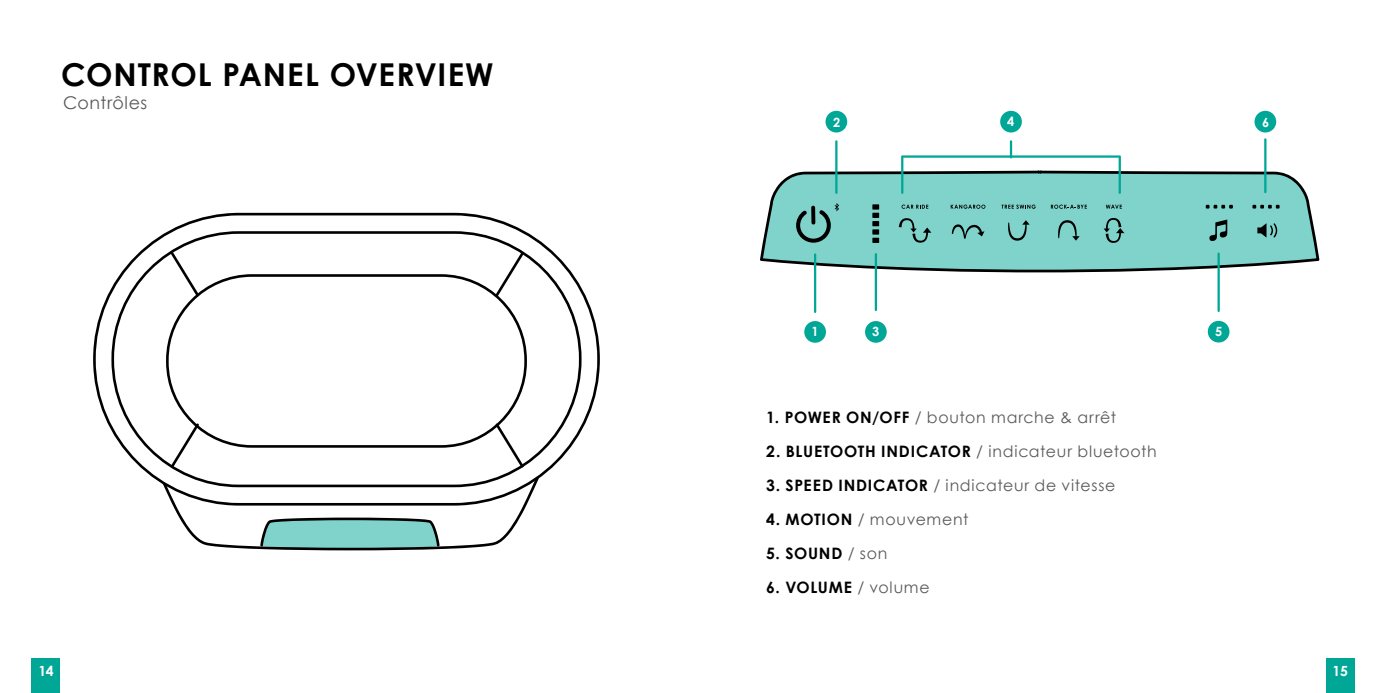
<style>
.page{position:relative;width:1386px;height:693px;background:#fff}
.page>*{position:absolute;margin:0;border:0;box-sizing:border-box;transform-origin:0 0}
.t1{font:700 31.5px "Century Gothic";letter-spacing:.025em;color:#000}
.t2{font:17.5px "Century Gothic";letter-spacing:.03em;color:#595a5a}
.t3{font:15.75px "Century Gothic";letter-spacing:.045em;color:#595a5a}
.t4{font:700 15.75px "Century Gothic";letter-spacing:.045em;color:#000}
.t5{font:700 14px "Century Gothic";color:#fff}
.t6{font:700 12.78px "Century Gothic";color:#fff}
.s1{font-weight:700;color:#000}
.s2{font-weight:400;color:#595a5a}
</style>
<div class="page">
<div style="left:1326px;top:658px;width:29px;height:35px;background:#00a796"></div>
<div style="left:32px;top:658px;width:28px;height:35px;background:#00a796"></div>
<svg style="left:173px;top:506px;width:353px;height:44px"></svg>
<svg style="left:93px;top:213px;width:507px;height:293px"></svg>
<svg style="left:111px;top:231px;width:471px;height:256px"></svg>
<svg style="left:760px;top:171px;width:559px;height:101px;background:#81c9c1"></svg>
<svg style="left:1257px;top:223px;width:23px;height:15px"></svg>
<svg style="left:1209px;top:220px;width:18px;height:21px"></svg>
<svg style="left:796px;top:203px;width:43px;height:40px;background:#60a099"></svg>
<svg style="left:1206px;top:205px;width:27px;height:4px"></svg>
<svg style="left:1252px;top:205px;width:28px;height:4px"></svg>
<svg style="left:902px;top:205px;width:26px;height:4px"></svg>
<svg style="left:951px;top:205px;width:34px;height:4px"></svg>
<svg style="left:1002px;top:205px;width:34px;height:4px"></svg>
<svg style="left:1051px;top:205px;width:36px;height:4px"></svg>
<svg style="left:1106px;top:205px;width:16px;height:4px"></svg>
<div style="left:872px;top:204px;width:7px;height:6px;background:#000"></div>
<svg style="left:872px;top:213px;width:7px;height:13px"></svg>
<div style="left:872px;top:229px;width:7px;height:6px;background:#000"></div>
<svg style="left:872px;top:238px;width:7px;height:5px"></svg>
<svg style="left:952px;top:224px;width:32px;height:15px"></svg>
<svg style="left:1008px;top:220px;width:22px;height:21px"></svg>
<svg style="left:1058px;top:220px;width:22px;height:21px"></svg>
<svg style="left:899px;top:218px;width:32px;height:25px"></svg>
<svg style="left:1104px;top:218px;width:20px;height:25px"></svg>
<hr style="left:814px;top:253px;width:2px;height:60px;background:#00a796">
<hr style="left:835px;top:140px;width:3px;height:54px;background:#00a796">
<hr style="left:875px;top:253px;width:2px;height:58px;background:#00a796">
<svg style="left:901px;top:140px;width:220px;height:54px"></svg>
<hr style="left:1218px;top:253px;width:2px;height:59px;background:#00a796">
<hr style="left:1264px;top:138px;width:3px;height:55px;background:#00a796">
<div style="left:804px;top:321px;width:22px;height:22px;background:#00a796;border-radius:50%"></div>
<div style="left:865px;top:321px;width:22px;height:22px;background:#00a796;border-radius:50%"></div>
<div style="left:1000px;top:111px;width:22px;height:22px;background:#00a796;border-radius:50%"></div>
<div style="left:1208px;top:321px;width:21px;height:22px;background:#00a796;border-radius:50%"></div>
<div style="left:826px;top:111px;width:21px;height:22px;background:#00a796;border-radius:50%"></div>
<div style="left:1255px;top:111px;width:21px;height:22px;background:#00a796;border-radius:50%"></div>
<h1 class="t1" style="left:61px;top:51px;width:434px">CONTROL PANEL OVERVIEW</h1>
<p class="t2" style="left:63px;top:91px;width:86px">Contrôles</p>
<p class="t6" style="left:1007px;top:112px;width:9px">4</p>
<p class="t6" style="left:833px;top:112px;width:9px">2</p>
<p class="t6" style="left:1262px;top:113px;width:9px">6</p>
<p class="t6" style="left:811px;top:322px;width:9px">1</p>
<p class="t6" style="left:872px;top:322px;width:9px">3</p>
<p class="t3" style="left:766px;top:406px;width:352px"><span class="s1">1. POWER ON/OFF</span> / bouton marche &amp; arrêt</p>
<p class="t4" style="left:766px;top:439px;width:392px">2. BLUETOOTH INDICATOR <span class="s2">/ indicateur bluetooth</span></p>
<p class="t3" style="left:766px;top:474px;width:351px"><span class="s1">3. SPEED INDICATOR</span> / indicateur de vitesse</p>
<p class="t3" style="left:766px;top:508px;width:204px"><span class="s1">4. MOTION</span> / mouvement</p>
<p class="t4" style="left:766px;top:541px;width:123px">5. SOUND <span class="s2">/ son</span></p>
<p class="t4" style="left:766px;top:575px;width:165px">6. VOLUME <span class="s2">/ volume</span></p>
<p class="t6" style="left:1215px;top:322px;width:9px">5</p>
<p class="t5" style="left:38px;top:660px;width:17px">14</p>
<p class="t5" style="left:1333px;top:660px;width:17px">15</p>
</div>
